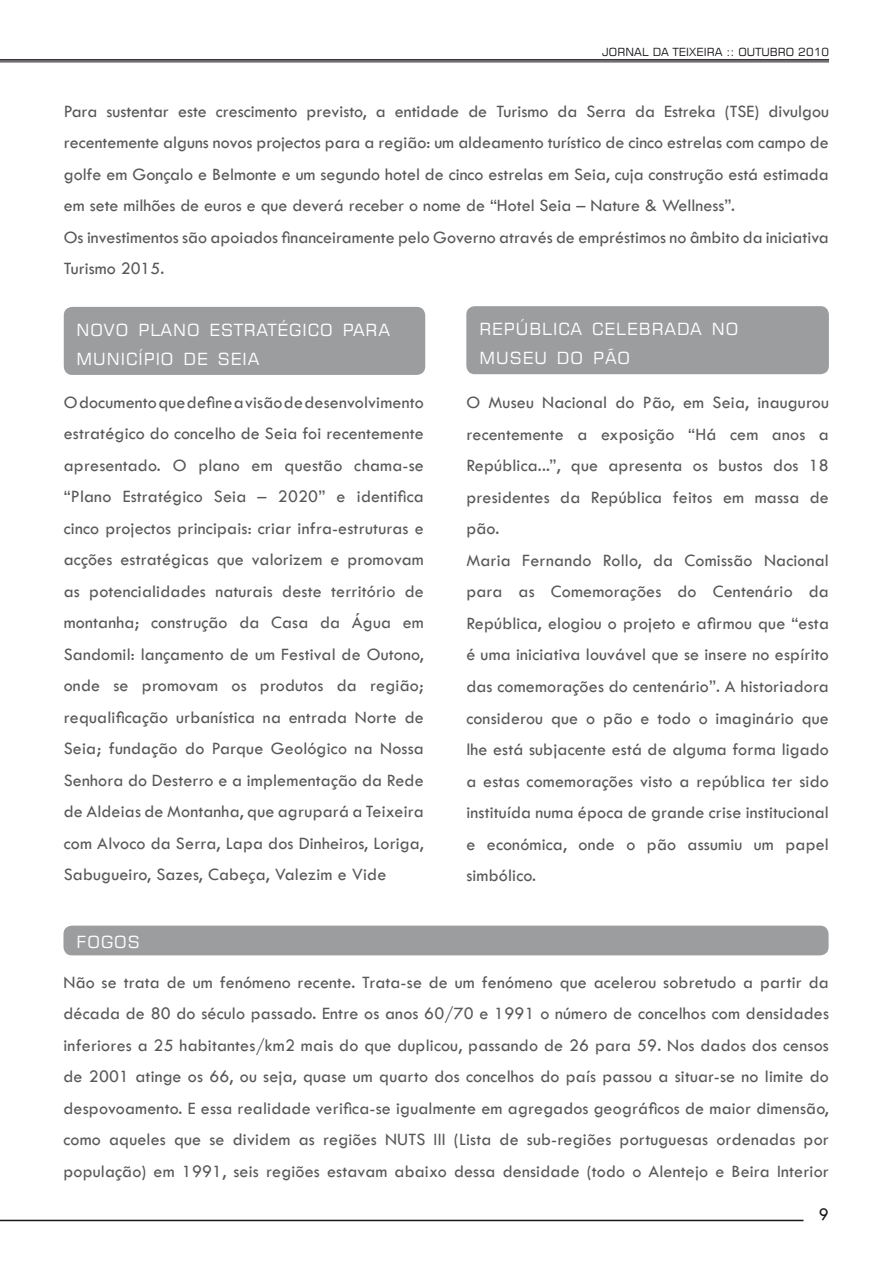
<style>
.page{position:relative;width:893px;height:1263px;background:#fff}
.page>*{position:absolute;margin:0;border:0;box-sizing:border-box;transform-origin:0 0}
.t1{font:18px/31.5px "Tw Cen";letter-spacing:.01em;color:#58585a;text-align:justify}
.t2{font:18px "Tw Cen";color:#1a171b}
.t3{font:16.8px "Square 721 BT";letter-spacing:.055em;color:#fff}
.t4{font:11.25px "Square 721 BT";letter-spacing:.01em;color:#1a171b}
</style>
<div class="page">
<hr style="left:0;top:59px;width:829px;height:2px;background:#1a171b">
<hr style="left:0;top:62px;width:829px;height:1px;background:#1a171b">
<hr style="left:0;top:1220px;width:803px;height:1px;background:#1a171b">
<div style="left:466px;top:306px;width:363px;height:68px;background:#9c9d9f;border-radius:9px"></div>
<div style="left:63px;top:926px;width:766px;height:29px;background:#9c9d9f;border-radius:9px"></div>
<div style="left:64px;top:307px;width:361px;height:68px;background:#9c9d9f;border-radius:9px"></div>
<p class="t4" style="left:602px;top:44px;width:228px">JORNAL DA TEIXEIRA :: OUTUBRO 2010</p>
<p class="t1" style="left:64px;top:95px;width:767px;text-align:left">Para sustentar este crescimento previsto, a entidade de Turismo da Serra da Estreka (TSE) divulgou recentemente alguns novos projectos para a região: um aldeamento turístico de cinco estrelas com campo de golfe em Gonçalo e Belmonte e um segundo hotel de cinco estrelas em Seia, cuja construção está estimada em sete milhões de euros e que deverá receber o nome de “Hotel Seia – Nature &amp; Wellness”.<br>Os investimentos são apoiados financeiramente pelo Governo através de empréstimos no âmbito da iniciativa Turismo 2015.</p>
<p class="t3" style="left:77px;top:320px;width:14px">NOVO</p>
<p class="t3" style="left:138px;top:320px;width:25px">PLANO</p>
<p class="t3" style="left:210px;top:320px;width:37px">ESTRAT</p>
<p class="t3" style="left:278px;top:320px;width:89px">ÉGICO PARA</p>
<p class="t3" style="left:77px;top:348px;width:13px">MUNI</p>
<p class="t3" style="left:126px;top:348px;width:70px">CÍPIO DE</p>
<p class="t3" style="left:218px;top:348px;width:23px">SEIA</p>
<p class="t3" style="left:479px;top:319px;width:139px">REPÚBLICA CELEBRADA</p>
<p class="t3" style="left:712px;top:319px;width:13px">NO</p>
<p class="t3" style="left:479px;top:348px;width:55px">MUSEU</p>
<p class="t3" style="left:557px;top:348px;width:13px">DO</p>
<p class="t3" style="left:593px;top:348px;width:36px">PÃO</p>
<p class="t1" style="left:64px;top:386px;width:362px">O documento que define a visão de desenvolvimento estratégico do concelho de Seia foi recentemente apresentado. O plano em questão chama-se “Plano Estratégico Seia – 2020” e identifica cinco projectos principais: criar infra-estruturas e acções estratégicas que valorizem e promovam as potencialidades naturais deste território de montanha; construção da Casa da Água em Sandomil: lançamento de um Festival de Outono, onde se promovam os produtos da região; requalificação urbanística na entrada Norte de Seia; fundação do Parque Geológico na Nossa Senhora do Desterro e a implementação da Rede de Aldeias de Montanha, que agrupará a Teixeira com Alvoco da Serra, Lapa dos Dinheiros, Loriga, Sabugueiro, Sazes, Cabeça, Valezim e Vide</p>
<p class="t1" style="left:466px;top:387px;width:364px;text-align:left">O Museu Nacional do Pão, em Seia, inaugurou recentemente a exposição “Há cem anos a República...”, que apresenta os bustos dos 18 presidentes da República feitos em massa de pão.<br>Maria Fernando Rollo, da Comissão Nacional para as Comemorações do Centenário da República, elogiou o projeto e afirmou que “esta é uma iniciativa louvável que se insere no espírito das comemorações do centenário”. A historiadora considerou que o pão e todo o imaginário que lhe está subjacente está de alguma forma ligado a estas comemorações visto a república ter sido instituída numa época de grande crise institucional e económica, onde o pão assumiu um papel simbólico.</p>
<p class="t3" style="left:77px;top:931px;width:65px">FOGOS</p>
<p class="t1" style="left:63px;top:966px;width:767px">Não se trata de um fenómeno recente. Trata-se de um fenómeno que acelerou sobretudo a partir da década de 80 do século passado. Entre os anos 60/70 e 1991 o número de concelhos com densidades inferiores a 25 habitantes/km2 mais do que duplicou, passando de 26 para 59. Nos dados dos censos de 2001 atinge os 66, ou seja, quase um quarto dos concelhos do país passou a situar-se no limite do despovoamento. E essa realidade verifica-se igualmente em agregados geográficos de maior dimensão, como aqueles que se dividem as regiões NUTS III (Lista de sub-regiões portuguesas ordenadas por população) em 1991, seis regiões estavam abaixo dessa densidade (todo o Alentejo e Beira Interior</p>
<p class="t2" style="left:819px;top:1204px;width:11px">9</p>
</div>
